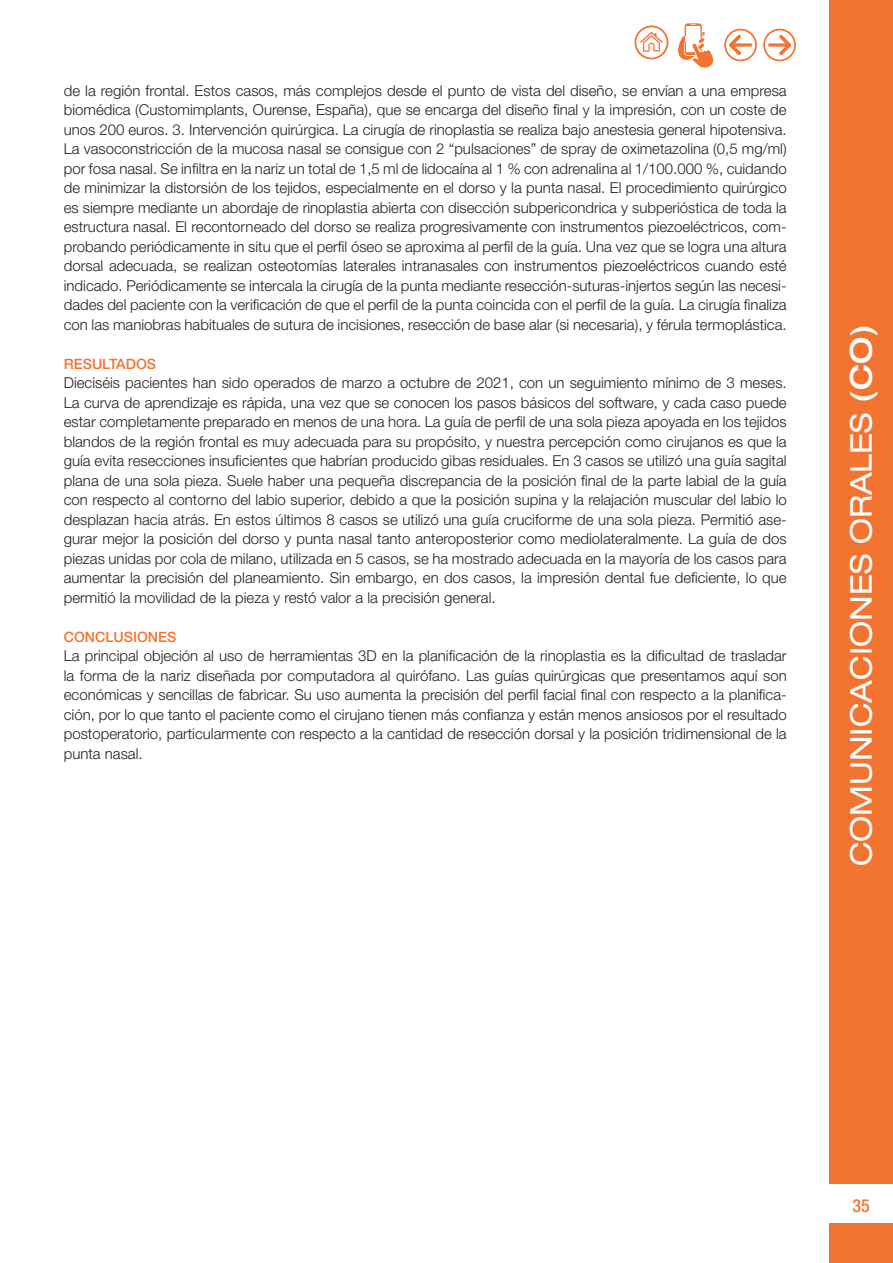
<style>
.page{position:relative;width:893px;height:1263px;background:#fff}
.page>*{position:absolute;margin:0;border:0;box-sizing:border-box;transform-origin:0 0}
.t1{font:expanded 30px "Helvetica Neue LT Std";color:#fff}
.t2{font:500 condensed 18px "Helvetica Neue LT Std";color:#f37330}
.TEXTO_GENERAL{font:300 15px/19.5px "Helvetica Neue LT Std";color:#231f20;text-align:justify}
.TEXTO_GENERAL-2{font:500 14.25px "Helvetica Neue LT Std";color:#f37330}
.s1{font-weight:500}
</style>
<div class="page">
<div style="left:829px;top:0;width:64px;height:1183px;background:#f37330"></div>
<div style="left:829px;top:1223px;width:64px;height:40px;background:#f37330"></div>
<svg style="left:678px;top:23px;width:36px;height:45px"></svg>
<svg style="left:634px;top:25px;width:34px;height:34px"></svg>
<svg style="left:763px;top:29px;width:33px;height:32px"></svg>
<svg style="left:724px;top:29px;width:33px;height:32px"></svg>
<p class="TEXTO_GENERAL" style="left:64px;top:80px;width:724px">de la región frontal. Estos casos, más complejos desde el punto de vista del diseño, se envían a una empresa biomédica (Customimplants, Ourense, España), que se encarga del diseño final y la impresión, con un coste de unos 200 euros. 3. Intervención quirúrgica. La cirugía de rinoplastia se realiza bajo anestesia general hipotensiva.<br>La vasoconstricción de la mucosa nasal se consigue con 2 “pulsaciones” de spray de oximetazolina (0,5 mg/ml) por fosa nasal. Se infiltra en la nariz un total de 1,5 ml de lidocaína al 1 % con adrenalina al 1/100.000 %, cuidando de minimizar la distorsión de los tejidos, especialmente en el dorso y la punta nasal. El procedimiento quirúrgico es siempre mediante un abordaje de rinoplastia abierta con disección subpericondrica y subperióstica de toda la estructura nasal. El recontorneado del dorso se realiza progresivamente con instrumentos piezoeléctricos, com&shy;probando periódicamente in situ que el perfil óseo se aproxima al perfil de la guía. Una vez que se logra una altura dorsal adecuada, se realizan osteotomías laterales intranasales con instrumentos piezoeléctricos cuando esté indicado. Periódicamente se intercala la cirugía de la punta mediante resección-suturas-injertos según las necesi&shy;dades del paciente con la verificación de que el perfil de la punta coincida con el perfil de la guía. La cirugía finaliza con las maniobras habituales de sutura de incisiones, resección de base alar (si necesaria), y férula termoplástica.</p>
<p class="TEXTO_GENERAL-2" style="left:64px;top:355px;width:94px">RESULTADOS</p>
<p class="TEXTO_GENERAL" style="left:64px;top:373px;width:724px">Dieciséis pacientes han sido operados de marzo a octubre de 2021, con un seguimiento mínimo de 3 meses.<br>La curva de aprendizaje es rápida, una vez que se conocen los pasos básicos del software, y cada caso puede estar completamente preparado en menos de una hora. La guía de perfil de una sola pieza apoyada en los tejidos blandos de la región frontal es muy adecuada para su propósito, y nuestra percepción como cirujanos es que la guía evita resecciones insuficientes que habrían producido gibas residuales. En 3 casos se utilizó una guía sagital plana de una sola pieza. Suele haber una pequeña discrepancia de la posición final de la parte labial de la guía con respecto al contorno del labio superior, debido a que la posición supina y la relajación muscular del labio lo desplazan hacia atrás. En estos últimos 8 casos se utilizó una guía cruciforme de una sola pieza. Permitió ase&shy;gurar mejor la posición del dorso y punta nasal tanto anteroposterior como mediolateralmente. La guía de dos piezas unidas por cola de milano, utilizada en 5 casos, se ha mostrado adecuada en la mayoría de los casos para aumentar la precisión del planeamiento. Sin embargo, en dos casos, la impresión dental fue deficiente, lo que permitió la movilidad de la pieza y restó valor a la precisión general.</p>
<p class="TEXTO_GENERAL-2" style="left:64px;top:628px;width:114px">CONCLUSIONES</p>
<p class="TEXTO_GENERAL" style="left:64px;top:646px;width:724px">La principal objeción al uso de herramientas 3D en la planificación de la rinoplastia es la dificultad de trasladar la forma de la nariz diseñada por computadora al quirófano. Las guías quirúrgicas que presentamos aquí son económicas y sencillas de fabricar. Su uso aumenta la precisión del perfil facial final con respecto a la planifica&shy;ción, por lo que tanto el paciente como el cirujano tienen más confianza y están menos ansiosos por el resultado postoperatorio, particularmente con respecto a la cantidad de resección dorsal y la posición tridimensional de la punta nasal.</p>
<h1 class="t1" style="left:843px;top:866px;width:544px;rotate:-90deg">COMUNICACIONES ORALES <span class="s1">(CO)</span></h1>
<p class="t2" style="left:852px;top:1195px;width:19px">35</p>
</div>
